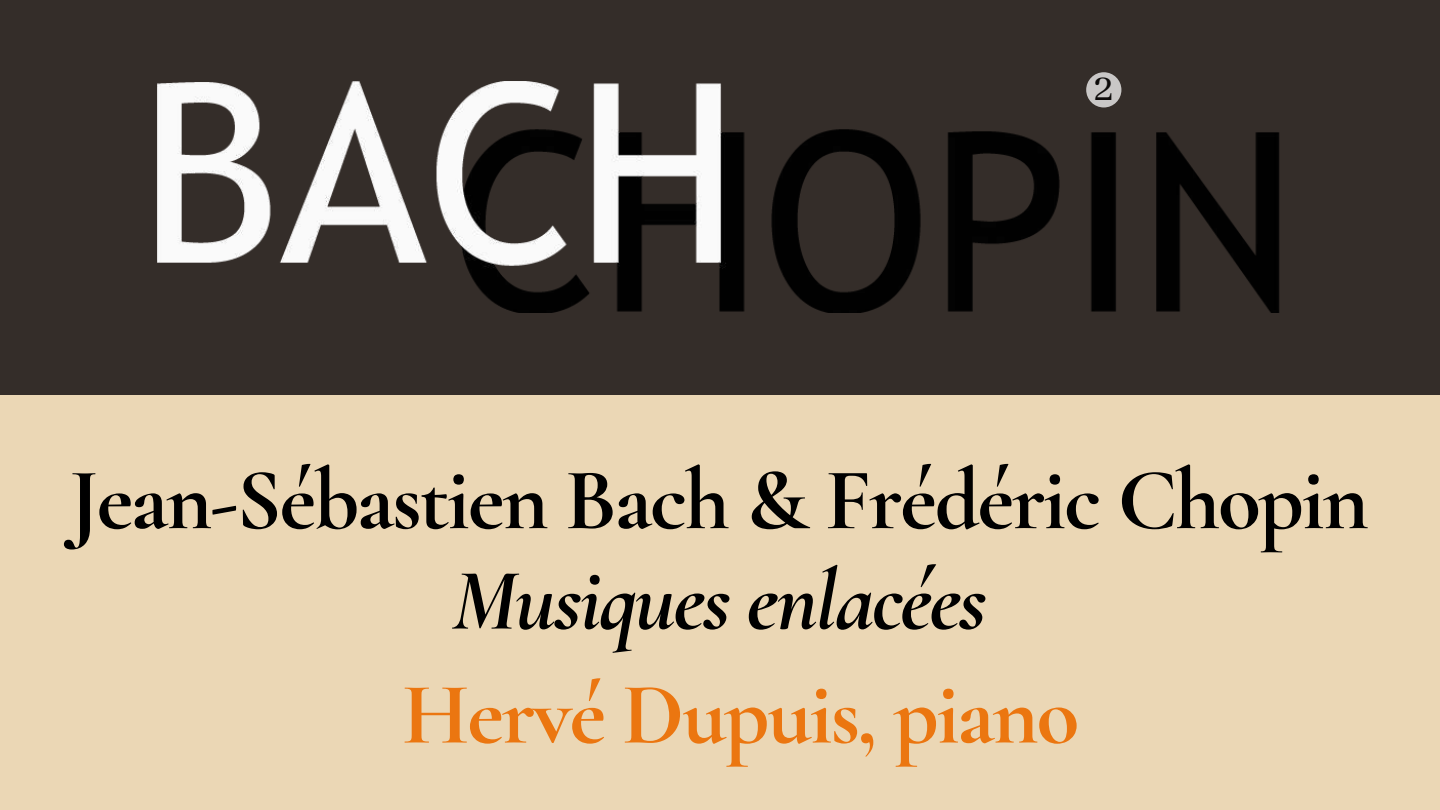
<style>
.page{position:relative;width:1440px;height:810px;background:#fff}
.page>*{position:absolute;margin:0;border:0;box-sizing:border-box;transform-origin:0 0}
.t1{font:700 88px "Cormorant Garamond";letter-spacing:-.025em;color:#000}
.t2{font:700 88px "Cormorant Garamond";letter-spacing:-.025em;color:#eb7610}
.t3{font:italic 700 88px "Cormorant Garamond";letter-spacing:-.025em;color:#000}
.t4{font:43px "Abhaya Libre";color:#000}
</style>
<div class="page">
<div style="left:0;top:395px;width:1440px;height:415px;background:#ebd7b5"></div>
<div style="left:0;top:0;width:1440px;height:395px;background:#342d29"></div>
<img style="left:157px;top:81px;width:1123px;height:232px">
<div style="left:1086px;top:72px;width:35px;height:35px;background:#c9c7c6;border-radius:50%"></div>
<p class="t4" style="left:1094px;top:64px;width:21px">2</p>
<p class="t1" style="left:69px;top:447px;width:1302px">Jean-Sébastien Bach &amp; Frédéric Chopin</p>
<p class="t3" style="left:451px;top:547px;width:537px">Musiques enlacées</p>
<p class="t2" style="left:402px;top:661px;width:679px">Hervé Dupuis, piano</p>
</div>
